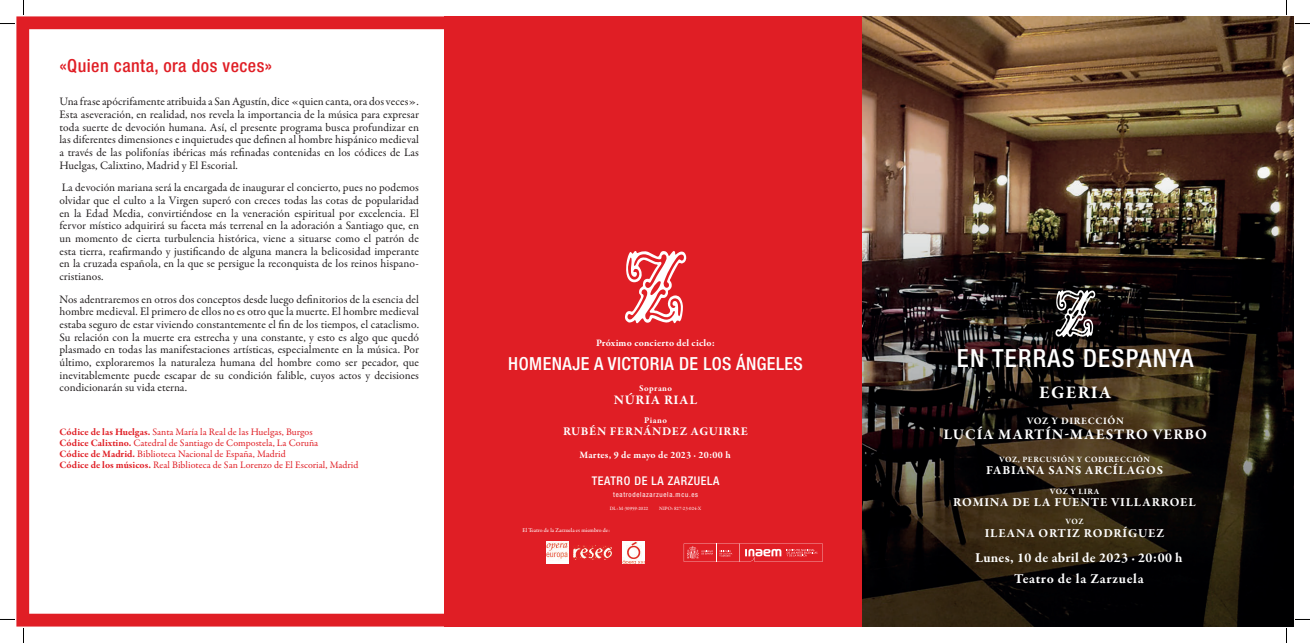
<style>
.page{position:relative;width:1310px;height:643px;background:#fff}
.page>*{position:absolute;margin:0;border:0;box-sizing:border-box;transform-origin:0 0}
.t1{font:500 condensed 25px "Helvetica Neue LT Std";letter-spacing:.05em;color:#fff}
.t2{font:500 condensed 18px "Helvetica Neue LT Std";letter-spacing:.025em;color:#fff}
.t3{font:500 condensed 18px "Helvetica Neue LT Std";letter-spacing:.025em;color:#e01e25}
.t4{font:700 18px "Garamond Premr Pro";letter-spacing:.065em;color:#fff}
.t5{font:700 15px "Garamond Premr Pro";letter-spacing:.065em;color:#fff}
.t6{font:700 13.9px "Garamond Premr Pro";letter-spacing:.025em;color:#fff}
.t7{font:700 13.9px "Garamond Premr Pro";letter-spacing:.05em;color:#fff}
.t8{font:700 13.3px "Garamond Premr Pro";letter-spacing:.06em;color:#fff}
.t9{font:700 12.4px "Garamond Premr Pro";letter-spacing:.065em;color:#fff}
.t10{font:700 12px "Garamond Premr Pro";letter-spacing:.05em;color:#fff}
.t11{font:500 condensed 12px "Helvetica Neue LT Std";letter-spacing:.05em;color:#fff}
.t12{font:11.5px/12.7px "Garamond Premr Pro";letter-spacing:.005em;color:#231f20;text-align:justify}
.t13{font:10px/11px "Garamond Premr Pro";letter-spacing:.005em;color:#e01e25}
.t14{font:700 10px "Garamond Premr Pro";letter-spacing:.025em;color:#fff}
.t15{font:700 10px "Garamond Premr Pro";letter-spacing:.06em;color:#fff}
.t16{font:700 8.9px "Garamond Premr Pro";letter-spacing:.05em;color:#fff}
.t17{font:700 8.3px "Garamond Premr Pro";letter-spacing:.06em;color:#fff}
.t18{font:condensed 7px "Helvetica Neue LT Std";letter-spacing:.1em;color:#fff}
.t19{font:500 5.9px "Garamond Premr Pro";color:#fff}
.t20{font:500 5px "Garamond Premr Pro";color:#fff}
.s1{font-weight:700}
</style>
<div class="page">
<svg style="left:16px;top:16px;width:428px;height:610px"></svg>
<div style="left:444px;top:16px;width:419px;height:610px;background:#e01e25"></div>
<img style="left:863px;top:16px;width:430px;height:610px">
<svg style="left:1055px;top:290px;width:41px;height:47px"></svg>
<svg style="left:684px;top:543px;width:139px;height:18px"></svg>
<svg style="left:625px;top:251px;width:62px;height:72px"></svg>
<img style="left:622px;top:541px;width:22px;height:22px">
<img style="left:546px;top:541px;width:22px;height:22px">
<img style="left:574px;top:545px;width:38px;height:14px">
<svg style="left:0;top:23px;width:15px;height:1px"></svg>
<svg style="left:1295px;top:23px;width:15px;height:1px"></svg>
<svg style="left:0;top:619px;width:15px;height:1px"></svg>
<svg style="left:1295px;top:619px;width:15px;height:1px"></svg>
<svg style="left:23px;top:0;width:1px;height:15px"></svg>
<svg style="left:23px;top:628px;width:1px;height:14px"></svg>
<svg style="left:1286px;top:0;width:1px;height:15px"></svg>
<svg style="left:1286px;top:628px;width:1px;height:14px"></svg>
<h2 class="t3" style="left:60px;top:55px;width:214px">«Quien canta, ora dos veces»</h2>
<p class="t12" style="left:60px;top:95px;width:361px">Una frase apócrifamente atribuida a San Agustín, dice «quien canta, ora dos veces».<br>Esta aseveración, en realidad, nos revela la importancia de la música para expresar toda suerte de devoción humana. Así, el presente programa busca profundizar en las diferentes dimensiones e inquietudes que definen al hombre hispánico medieval a través de las polifonías ibéricas más refinadas contenidas en los códices de Las Huelgas, Calixtino, Madrid y El Escorial.</p>
<p class="t12" style="left:60px;top:181px;width:361px">La devoción mariana será la encargada de inaugurar el concierto, pues no podemos olvidar que el culto a la Virgen superó con creces todas las cotas de popularidad en la Edad Media, convirtiéndose en la veneración espiritual por excelencia. El fervor místico adquirirá su faceta más terrenal en la adoración a Santiago que, en un momento de cierta turbulencia histórica, viene a situarse como el patrón de esta tierra, reafirmando y justificando de alguna manera la belicosidad imperante en la cruzada española, en la que se persigue la reconquista de los reinos hispano&shy;cristianos.</p>
<p class="t12" style="left:60px;top:293px;width:361px">Nos adentraremos en otros dos conceptos desde luego definitorios de la esencia del hombre medieval. El primero de ellos no es otro que la muerte. El hombre medieval estaba seguro de estar viviendo constantemente el fin de los tiempos, el cataclismo.<br>Su relación con la muerte era estrecha y una constante, y esto es algo que quedó plasmado en todas las manifestaciones artísticas, especialmente en la música. Por último, exploraremos la naturaleza humana del hombre como ser pecador, que inevitablemente puede escapar de su condición falible, cuyos actos y decisiones condicionarán su vida eterna.</p>
<p class="t13" style="left:60px;top:426px;width:300px"><span class="s1">Códice de las Huelgas.</span> Santa María la Real de las Huelgas, Burgos<br><span class="s1">Códice Calixtino.</span> Catedral de Santiago de Compostela, La Coruña<br><span class="s1">Códice de Madrid.</span> Biblioteca Nacional de España, Madrid<br><span class="s1">Códice de los músicos.</span> Real Biblioteca de San Lorenzo de El Escorial, Madrid</p>
<p class="t14" style="left:596px;top:336px;width:121px">Próximo concierto del ciclo:</p>
<h2 class="t2" style="left:508px;top:352px;width:296px">HOMENAJE A VICTORIA DE LOS ÁNGELES</h2>
<p class="t16" style="left:639px;top:382px;width:34px">Soprano</p>
<p class="t8" style="left:614px;top:392px;width:85px">NÚRIA RIAL</p>
<p class="t16" style="left:644px;top:414px;width:24px">Piano</p>
<p class="t10" style="left:563px;top:423px;width:187px">RUBÉN FERNÁNDEZ AGUIRRE</p>
<p class="t14" style="left:579px;top:448px;width:153px">Martes, 9 de mayo de 2023 ∙ 20:00 h</p>
<p class="t11" style="left:592px;top:473px;width:129px">TEATRO DE LA ZARZUELA</p>
<p class="t18" style="left:613px;top:490px;width:86px">teatrodelazarzuela.mcu.es</p>
<p class="t20" style="left:610px;top:505px;width:40px">DL: M-30959-2022</p>
<p class="t20" style="left:659px;top:505px;width:44px">NIPO: 827-23-024-X</p>
<p class="t19" style="left:522px;top:526px;width:89px">El Teatro de la Zarzuela es miembro de:</p>
<h1 class="t1" style="left:957px;top:343px;width:238px">EN TERRAS DESPANYA</h1>
<h2 class="t4" style="left:1039px;top:381px;width:74px">EGERIA</h2>
<p class="t15" style="left:1027px;top:414px;width:99px">VOZ Y DIRECCIÓN</p>
<h3 class="t5" style="left:943px;top:425px;width:265px">LUCÍA MARTÍN-MAESTRO VERBO</h3>
<p class="t17" style="left:999px;top:454px;width:152px">VOZ, PERCUSIÓN Y CODIRECCIÓN</p>
<p class="t9" style="left:986px;top:462px;width:178px">FABIANA SANS ARCÍLAGOS</p>
<p class="t17" style="left:1050px;top:486px;width:51px">VOZ Y LIRA</p>
<p class="t9" style="left:953px;top:494px;width:244px">ROMINA DE LA FUENTE VILLARROEL</p>
<p class="t17" style="left:1065px;top:516px;width:20px">VOZ</p>
<p class="t9" style="left:985px;top:524px;width:181px">ILEANA ORTIZ RODRÍGUEZ</p>
<p class="t6" style="left:975px;top:548px;width:209px">Lunes, 10 de abril de 2023 ∙ 20:00 h</p>
<p class="t7" style="left:1014px;top:569px;width:131px">Teatro de la Zarzuela</p>
</div>
